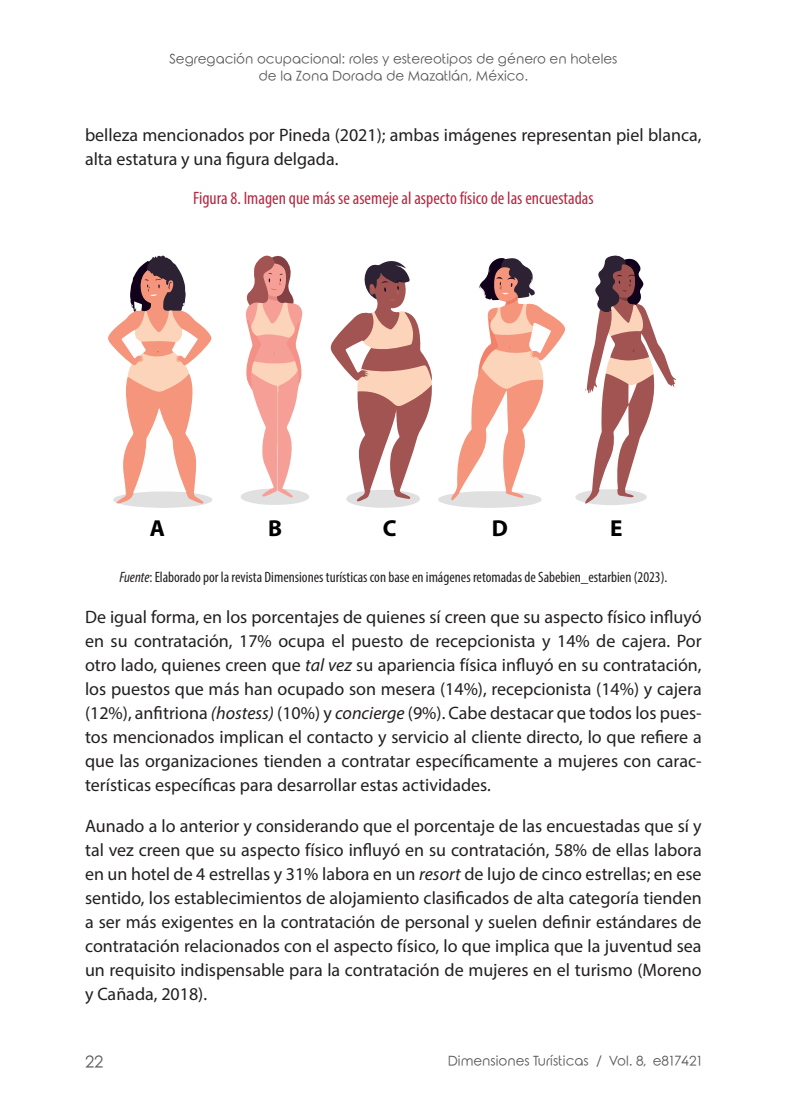
<style>
.page{position:relative;width:808px;height:1106px;background:#fff}
.page>*{position:absolute;margin:0;border:0;box-sizing:border-box;transform-origin:0 0}
.t1{font:700 23.1px "Myriad Pro";color:#000}
.Texto{font:18px/24px "Myriad Pro";color:#231f20;text-align:justify}
.FIGURA_o_CUADRO{font:condensed 18px "Myriad Pro";color:#b62841}
.t2{font:16.5px "Rounded Elegance";color:#57585a}
.Fuente{font:condensed 15px "Myriad Pro";color:#231f20}
.t3{font:13.5px/16.2px "Rounded Elegance";color:#57585a;text-align:center}
.s1{font-style:italic}
</style>
<div class="page">
<svg style="left:330px;top:258px;width:235px;height:250px"></svg>
<svg style="left:108px;top:255px;width:104px;height:253px"></svg>
<svg style="left:575px;top:255px;width:101px;height:250px"></svg>
<svg style="left:241px;top:255px;width:68px;height:250px"></svg>
<p class="t3" style="left:169px;top:53px;width:450px">Segregación ocupacional: roles y estereotipos de género en hoteles de la Zona Dorada de Mazatlán, México.</p>
<p class="Texto" style="left:85px;top:123px;width:618px">belleza mencionados por Pineda (2021); ambas imágenes representan piel blanca, alta estatura y una figura delgada.</p>
<p class="FIGURA_o_CUADRO" style="left:193px;top:187px;width:402px">Figura 8. Imagen que más se asemeje al aspecto físico de las encuestadas</p>
<p class="t1" style="left:150px;top:513px;width:17px">A</p>
<p class="t1" style="left:268px;top:513px;width:15px">B</p>
<p class="t1" style="left:383px;top:513px;width:15px">C</p>
<p class="t1" style="left:492px;top:513px;width:18px">D</p>
<p class="t1" style="left:610px;top:513px;width:14px">E</p>
<p class="Fuente" style="left:119px;top:567px;width:549px"><span class="s1">Fuente</span>: Elaborado por la revista Dimensiones turísticas con base en imágenes retomadas de Sabebien_estarbien (2023).</p>
<p class="Texto" style="left:85px;top:604px;width:618px">De igual forma, en los porcentajes de quienes sí creen que su aspecto físico influyó en su contratación, 17% ocupa el puesto de recepcionista y 14% de cajera. Por otro lado, quienes creen que <span class="s1">tal vez</span> su apariencia física influyó en su contratación, los puestos que más han ocupado son mesera (14%), recepcionista (14%) y cajera (12%), anfitriona <span class="s1">(hostess)</span> (10%) y <span class="s1">concierge</span> (9%). Cabe destacar que todos los pues&shy;tos mencionados implican el contacto y servicio al cliente directo, lo que refiere a que las organizaciones tienden a contratar específicamente a mujeres con carac&shy;terísticas específicas para desarrollar estas actividades.</p>
<p class="Texto" style="left:85px;top:813px;width:618px">Aunado a lo anterior y considerando que el porcentaje de las encuestadas que sí y tal vez creen que su aspecto físico influyó en su contratación, 58% de ellas labora en un hotel de 4 estrellas y 31% labora en un <span class="s1">resort</span> de lujo de cinco estrellas; en ese sentido, los establecimientos de alojamiento clasificados de alta categoría tienden a ser más exigentes en la contratación de personal y suelen definir estándares de contratación relacionados con el aspecto físico, lo que implica que la juventud sea un requisito indispensable para la contratación de mujeres en el turismo (Moreno y Cañada, 2018).</p>
<p class="t2" style="left:85px;top:1052px;width:20px">22</p>
<p class="t3" style="left:448px;top:1054px;width:255px">Dimensiones Turísticas / Vol. 8, e817421</p>
</div>
